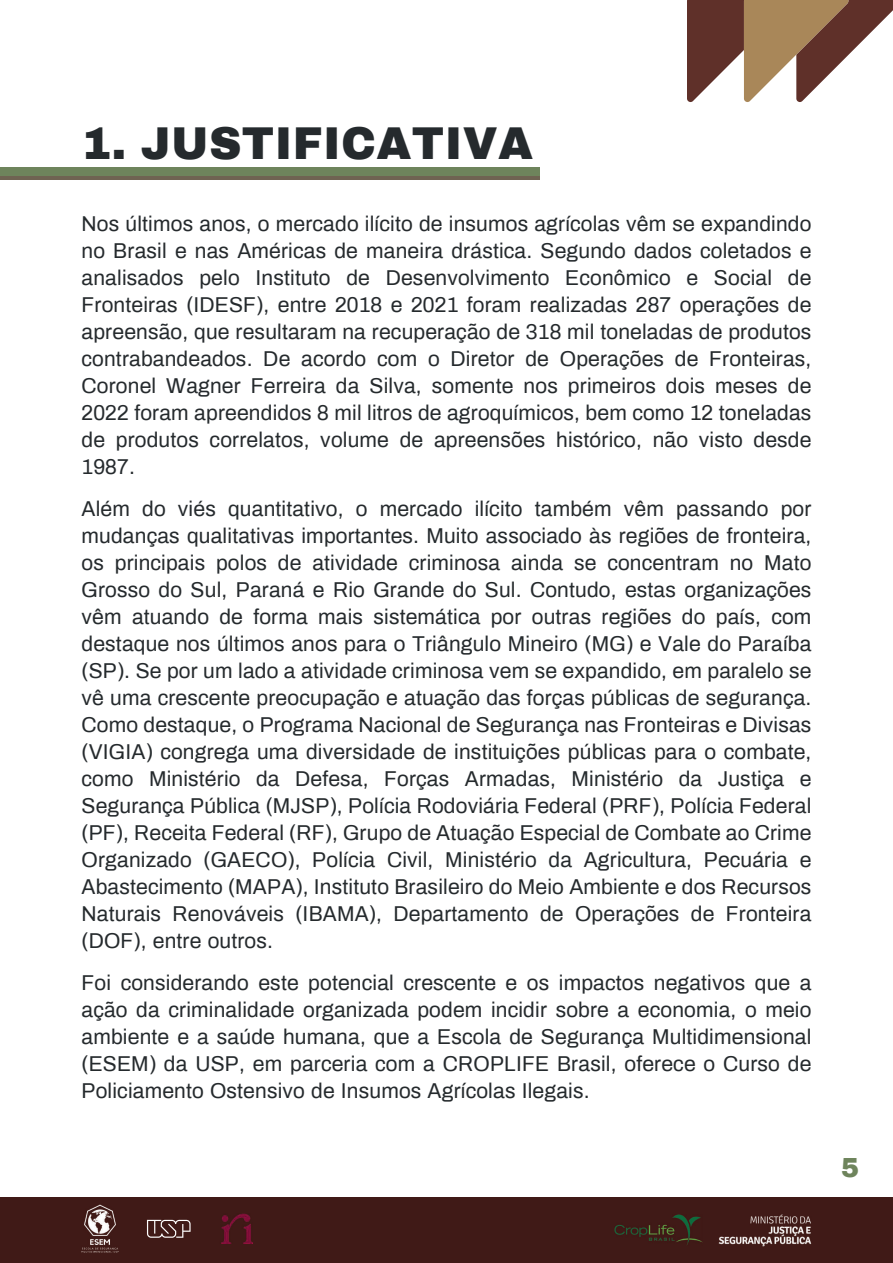
<style>
.page{position:relative;width:893px;height:1263px;background:#fff}
.page>*{position:absolute;margin:0;border:0;box-sizing:border-box;transform-origin:0 0}
.t1{font:900 45px "Archivo";letter-spacing:.01em;color:#252a2d}
.t2{font:900 27px "Archivo";color:#6e845c}
.t3{font:21px/27px "Archivo";letter-spacing:.01em;color:#252a2d;text-align:justify}
</style>
<div class="page">
<div style="left:0;top:167px;width:540px;height:13px;background:#6e845c"></div>
<hr style="left:0;top:176px;width:540px;height:4px;background:#6f6352">
<div style="left:0;top:1197px;width:893px;height:66px;background:#401a17"></div>
<img style="left:221px;top:1214px;width:31px;height:30px">
<img style="left:82px;top:1204px;width:36px;height:49px">
<svg style="left:147px;top:1220px;width:44px;height:18px"></svg>
<img style="left:719px;top:1214px;width:92px;height:32px">
<img style="left:614px;top:1214px;width:88px;height:31px">
<svg style="left:687px;top:0;width:206px;height:102px"></svg>
<h1 class="t1" style="left:82px;top:116px;width:453px">1. JUSTIFICATIVA</h1>
<p class="t3" style="left:82px;top:209px;width:731px">Nos últimos anos, o mercado ilícito de insumos agrícolas vêm se expandindo no Brasil e nas Américas de maneira drástica. Segundo dados coletados e analisados pelo Instituto de Desenvolvimento Econômico e Social de Fronteiras (IDESF), entre 2018 e 2021 foram realizadas 287 operações de apreensão, que resultaram na recuperação de 318 mil toneladas de produtos contrabandeados. De acordo com o Diretor de Operações de Fronteiras, Coronel Wagner Ferreira da Silva, somente nos primeiros dois meses de 2022 foram apreendidos 8 mil litros de agroquímicos, bem como 12 toneladas de produtos correlatos, volume de apreensões histórico, não visto desde 1987.</p>
<p class="t3" style="left:82px;top:494px;width:731px">Além do viés quantitativo, o mercado ilícito também vêm passando por mudanças qualitativas importantes. Muito associado às regiões de fronteira, os principais polos de atividade criminosa ainda se concentram no Mato Grosso do Sul, Paraná e Rio Grande do Sul. Contudo, estas organizações vêm atuando de forma mais sistemática por outras regiões do país, com destaque nos últimos anos para o Triângulo Mineiro (MG) e Vale do Paraíba (SP). Se por um lado a atividade criminosa vem se expandido, em paralelo se vê uma crescente preocupação e atuação das forças públicas de segurança.<br>Como destaque, o Programa Nacional de Segurança nas Fronteiras e Divisas (VIGIA) congrega uma diversidade de instituições públicas para o combate, como Ministério da Defesa, Forças Armadas, Ministério da Justiça e Segurança Pública (MJSP), Polícia Rodoviária Federal (PRF), Polícia Federal (PF), Receita Federal (RF), Grupo de Atuação Especial de Combate ao Crime Organizado (GAECO), Polícia Civil, Ministério da Agricultura, Pecuária e Abastecimento (MAPA), Instituto Brasileiro do Meio Ambiente e dos Recursos Naturais Renováveis (IBAMA), Departamento de Operações de Fronteira (DOF), entre outros.</p>
<p class="t3" style="left:82px;top:968px;width:731px">Foi considerando este potencial crescente e os impactos negativos que a ação da criminalidade organizada podem incidir sobre a economia, o meio ambiente e a saúde humana, que a Escola de Segurança Multidimensional (ESEM) da USP, em parceria com a CROPLIFE Brasil, oferece o Curso de Policiamento Ostensivo de Insumos Agrícolas Ilegais.</p>
<p class="t2" style="left:841px;top:1152px;width:20px">5</p>
</div>
